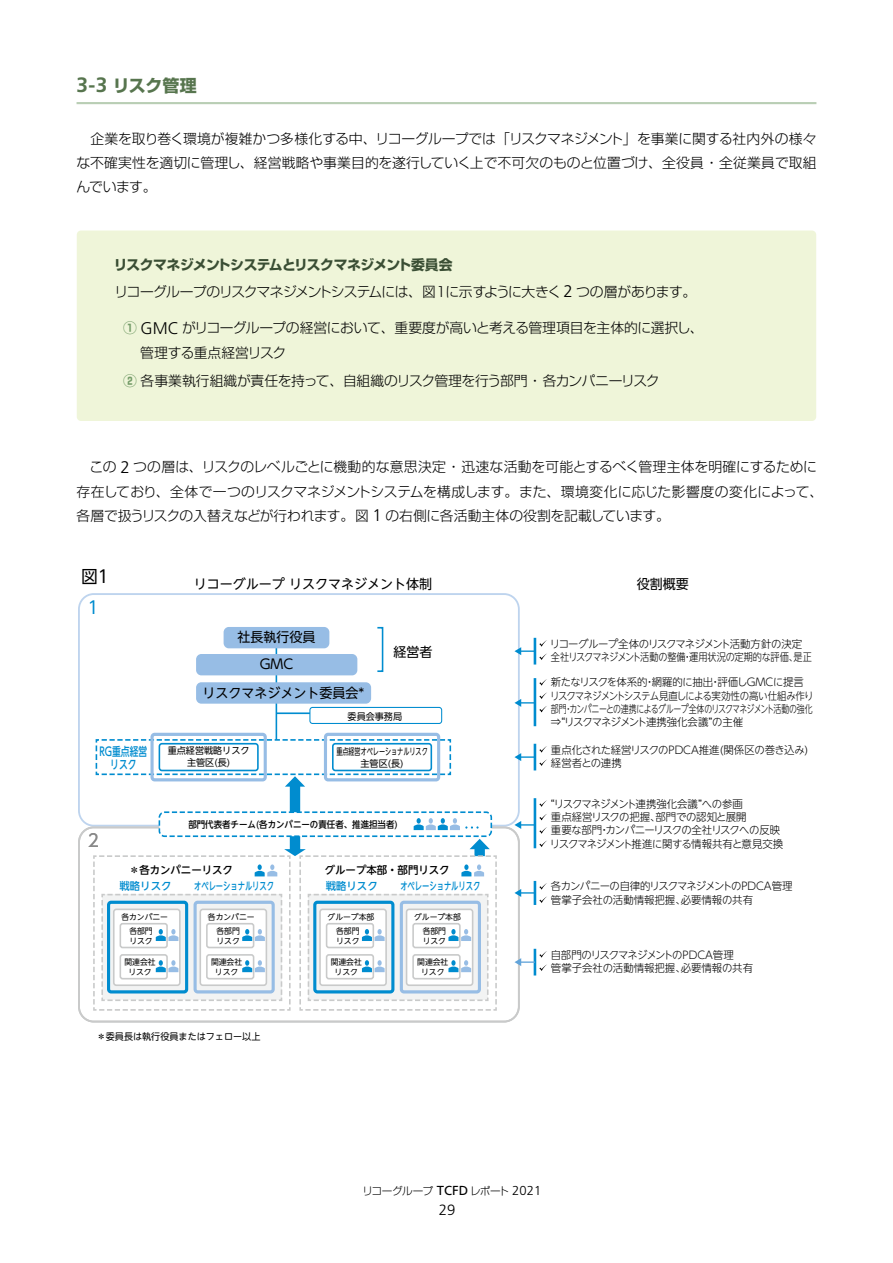
<style>
.page{position:relative;width:893px;height:1263px;background:#fff}
.page>*{position:absolute;margin:0;border:0;box-sizing:border-box;transform-origin:0 0}
.t1{font:700 20.7px "Frutiger LT Pro";color:#57754e}
.t2{font:17.4px "UD Shin Go NT Pr 6 N";color:#000}
.t3{font:17.4px "UD Shin Go NT Pr 6 N";color:#008ccf}
.t4{font:17.4px "UD Shin Go NT Pr 6 N";color:#898989}
.t5{font:700 16.95px "P Shin Go Pr 6 N";letter-spacing:-.01em;color:#57754e}
.t6{font:300 16.8px "Frutiger LT Pro";color:#000}
.t7{font:300 14.85px "Frutiger LT Pro";color:#000}
.t8{font:300 13.8px/24.2px "P Shin Go Pr 6 N";letter-spacing:-.02em;color:#000}
.t9{font:700 13.8px "P Shin Go Pr 6 N";letter-spacing:-.04em;color:#3a4e34}
.t10{font:300 13.8px "P Shin Go Pr 6 N";letter-spacing:-.075em;color:#000}
.t11{font:300 13.8px "P Shin Go Pr 6 N";letter-spacing:-.04em;color:#000}
.t12{font:300 13.8px "P Shin Go Pr 6 N";letter-spacing:.005em;color:#000}
.t13{font:300 13.8px "P Shin Go Pr 6 N";letter-spacing:-.07em;color:#000}
.t14{font:700 13.8px "P Shin Go Pr 6 N";color:#749c68}
.t15{font:13.35px/28.8px "UD Shin Go NT Pr 6 N";color:#000}
.t16{font:13.05px "Frutiger LT Pro";color:#000}
.t17{font:300 12.9px "Frutiger LT Pro";color:#000}
.t18{font:500 12px/13.4px "UD Shin Go NT Pr 6 N";color:#008ccf;text-align:center;scale:.73 1}
.t19{font:300 10.65px/13.4px "UD Shin Go NT Pr 6 N";letter-spacing:-.035em;color:#000}
.t20{font:300 10.65px/13.4px "UD Shin Go NT Pr 6 N";letter-spacing:-.08em;color:#000}
.t21{font:300 10.65px/13.4px "UD Shin Go NT Pr 6 N";letter-spacing:-.015em;color:#000}
.t22{font:300 10.65px "UD Shin Go NT Pr 6 N";color:#000}
.t23{font:300 10.65px/13.4px "UD Shin Go NT Pr 6 N";letter-spacing:-.075em;color:#000}
.t24{font:500 10.65px "UD Shin Go NT Pr 6 N";color:#000}
.t25{font:500 10.65px "UD Shin Go NT Pr 6 N";color:#008ccf;scale:.68 1}
.t26{font:300 10.65px/13.4px "UD Shin Go NT Pr 6 N";letter-spacing:-.09em;color:#000;scale:.74 1}
.t27{font:300 10.65px "P Shin Go Pr 6 N";letter-spacing:-.055em;color:#000}
.t28{font:500 10.65px "UD Shin Go NT Pr 6 N";color:#008ccf}
.t29{font:300 10.65px "UD Shin Go NT Pr 6 N";letter-spacing:-.035em;color:#000;scale:.86 1}
.t30{font:9.3px/12px "UD Shin Go NT Pr 6 N";color:#000;text-align:center}
.t31{font:500 9.3px "UD Shin Go NT Pr 6 N";color:#000;scale:.9 1}
.t32{font:9.3px/12px "UD Shin Go NT Pr 6 N";color:#000;text-align:center;scale:.65 1}
.t33{font:7.95px/10.6px "UD Shin Go NT Pr 6 N";color:#000}
.s1{font-weight:700;color:#749c68}
</style>
<div class="page">
<div style="left:77px;top:230px;width:739px;height:191px;background:#eff5d9;border-radius:4px"></div>
<svg style="left:78px;top:593px;width:442px;height:233px"></svg>
<svg style="left:78px;top:826px;width:442px;height:196px"></svg>
<hr style="left:276px;top:712px;width:135px;height:2px;background:#008ccf">
<hr style="left:276px;top:645px;width:1px;height:95px;background:#008ccf">
<div style="left:290px;top:785px;width:10px;height:66px;background:#008ccf"></div>
<svg style="left:95px;top:738px;width:357px;height:49px"></svg>
<div style="left:159px;top:812px;width:332px;height:24px;background:#fff;border-radius:5px"></div>
<div style="left:159px;top:811px;width:333px;height:26px;border:2px dashed #008ccf;border-radius:5px"></div>
<div style="left:224px;top:627px;width:105px;height:21px;background:#97bde5;border-radius:5px"></div>
<div style="left:196px;top:654px;width:161px;height:21px;background:#97bde5;border-radius:5px"></div>
<div style="left:196px;top:682px;width:175px;height:22px;background:#97bde5;border-radius:5px"></div>
<div style="left:159px;top:744px;width:99px;height:26px;background:#fff;border-radius:3px"></div>
<div style="left:159px;top:743px;width:100px;height:28px;border:2px solid #008ccf;border-radius:3px"></div>
<div style="left:150px;top:733px;width:117px;height:48px;border:3px solid #97bde5;border-radius:3px"></div>
<div style="left:324px;top:733px;width:116px;height:48px;border:3px solid #97bde5;border-radius:3px"></div>
<div style="left:333px;top:744px;width:98px;height:26px;background:#fff;border-radius:3px"></div>
<div style="left:332px;top:743px;width:100px;height:28px;border:2px solid #008ccf;border-radius:3px"></div>
<div style="left:377px;top:627px;width:6px;height:45px;border:2px solid #008ccf"></div>
<svg style="left:414px;top:818px;width:65px;height:12px"></svg>
<div style="left:310px;top:707px;width:132px;height:16px;background:#fff;border-radius:3px"></div>
<div style="left:309px;top:707px;width:133px;height:17px;border:1px solid #008ccf;border-radius:3px"></div>
<svg style="left:539px;top:679px;width:8px;height:7px"></svg>
<svg style="left:539px;top:800px;width:8px;height:7px"></svg>
<svg style="left:539px;top:840px;width:8px;height:7px"></svg>
<hr style="left:534px;top:638px;width:2px;height:26px;background:#008ccf">
<svg style="left:514px;top:640px;width:33px;height:20px"></svg>
<hr style="left:534px;top:949px;width:2px;height:26px;background:#008ccf">
<svg style="left:514px;top:951px;width:33px;height:20px"></svg>
<hr style="left:534px;top:744px;width:2px;height:26px;background:#008ccf">
<svg style="left:514px;top:746px;width:33px;height:20px"></svg>
<hr style="left:534px;top:881px;width:2px;height:24px;background:#008ccf">
<svg style="left:514px;top:883px;width:33px;height:20px"></svg>
<hr style="left:534px;top:678px;width:2px;height:48px;background:#008ccf">
<svg style="left:514px;top:692px;width:33px;height:20px"></svg>
<hr style="left:534px;top:798px;width:2px;height:50px;background:#008ccf">
<svg style="left:514px;top:814px;width:33px;height:20px"></svg>
<svg style="left:92px;top:839px;width:406px;height:172px"></svg>
<hr style="left:77px;top:102px;width:739px;height:2px;background:#b9ceb4">
<p class="t5" style="left:113px;top:72px;width:86px">リスク管理</p>
<h1 class="t1" style="left:77px;top:72px;width:32px">3-3</h1>
<p class="t8" style="left:76px;top:125px;width:742px;text-align:justify;text-indent:14px">企業を取り巻く環境が複雑かつ多様化する中、リコーグループでは「リスクマネジメント」を事業に関する社内外の様々な不確実性を適切に管理し、経営戦略や事業目的を遂行していく上で不可欠のものと位置づけ、全役員・全従業員で取組んでいます。</p>
<p class="t9" style="left:114px;top:254px;width:340px">リスクマネジメントシステムとリスクマネジメント委員会</p>
<p class="t10" style="left:115px;top:280px;width:335px">リコーグループのリスクマネジメントシステムには、図１</p>
<p class="t8" style="left:182px;top:315px;width:523px">がリコーグループの経営において、重要度が高いと考える管理項目を主体的に選択し、</p>
<p class="t8" style="left:576px;top:278px;width:122px">つの層があります。</p>
<p class="t13" style="left:446px;top:280px;width:117px">に示すように大きく</p>
<p class="t6" style="left:563px;top:281px;width:11px">2</p>
<p class="t14" style="left:123px;top:317px;width:15px">①</p>
<p class="t8" style="left:123px;top:337px;width:538px;line-height:28.5px;text-indent:17px">管理する重点経営リスク<br><span class="s1">②</span> 各事業執行組織が責任を持って、自組織のリスク管理を行う部門・各カンパニーリスク</p>
<p class="t6" style="left:141px;top:318px;width:40px">GMC</p>
<p class="t8" style="left:133px;top:454px;width:685px">つの層は、リスクのレベルごとに機動的な意思決定・迅速な活動を可能とするべく管理主体を明確にするために</p>
<p class="t6" style="left:120px;top:457px;width:11px">2</p>
<p class="t8" style="left:90px;top:454px;width:29px">この</p>
<p class="t8" style="left:77px;top:478px;width:748px">存在しており、全体で一つのリスクマネジメントシステムを構成します。また、環境変化に応じた影響度の変化によって、</p>
<p class="t12" style="left:385px;top:504px;width:286px">の右側に各活動主体の役割を記載しています。</p>
<p class="t11" style="left:77px;top:504px;width:294px">各層で扱うリスクの入替えなどが行われます。図</p>
<p class="t6" style="left:372px;top:505px;width:11px">1</p>
<p class="t2" style="left:81px;top:562px;width:30px">図1</p>
<p class="t3" style="left:85px;top:593px;width:18px">１</p>
<p class="t18" style="left:100px;top:744px;width:67px">RG重点経営リスク</p>
<p class="t4" style="left:88px;top:826px;width:13px">2</p>
<p class="t15" style="left:194px;top:569px;width:240px">リコーグループリスクマネジメント体制</p>
<p class="t15" style="left:237px;top:622px;width:79px">社長執行役員</p>
<p class="t15" style="left:203px;top:649px;width:163px;text-indent:57px">GMC<br>リスクマネジメント委員会*</p>
<p class="t15" style="left:393px;top:637px;width:40px">経営者</p>
<p class="t30" style="left:168px;top:744px;width:83px">重点経営戦略リスク主管区長( (</p>
<p class="t30" style="left:348px;top:710px;width:56px">委員会事務局</p>
<p class="t32" style="left:336px;top:745px;width:142px">重点経営オペレーショナルリスク主管区長( (</p>
<p class="t31" style="left:188px;top:817px;width:234px">部門代表者チーム(各カンパニーの責任者、推進担当者(</p>
<p class="t24" style="left:129px;top:862px;width:105px">＊各カンパニーリスク</p>
<p class="t33" style="left:129px;top:909px;width:40px;line-height:13.8px;text-indent:-8px">各カンパニー各部門</p>
<p class="t33" style="left:129px;top:936px;width:25px">リスク</p>
<p class="t33" style="left:124px;top:956px;width:33px;text-align:center">関連会社リスク</p>
<p class="t28" style="left:120px;top:877px;width:53px">戦略リスク</p>
<p class="t25" style="left:194px;top:877px;width:119px">オペレーショナルリスク</p>
<p class="t33" style="left:208px;top:911px;width:48px">各カンパニー</p>
<p class="t33" style="left:211px;top:956px;width:33px;text-align:center">関連会社リスク</p>
<p class="t33" style="left:216px;top:925px;width:25px">各部門リスク</p>
<p class="t24" style="left:325px;top:862px;width:126px">グループ本部・部門リスク</p>
<p class="t33" style="left:336px;top:909px;width:40px;line-height:13.8px;text-indent:-9px">グループ本部各部門</p>
<p class="t33" style="left:336px;top:936px;width:25px">リスク</p>
<p class="t33" style="left:331px;top:956px;width:33px;text-align:center">関連会社リスク</p>
<p class="t28" style="left:326px;top:877px;width:53px">戦略リスク</p>
<p class="t25" style="left:400px;top:877px;width:119px">オペレーショナルリスク</p>
<p class="t33" style="left:414px;top:911px;width:48px">グループ本部</p>
<p class="t33" style="left:417px;top:956px;width:33px;text-align:center">関連会社リスク</p>
<p class="t33" style="left:423px;top:925px;width:25px">各部門リスク</p>
<p class="t30" style="left:97px;top:1031px;width:165px">＊委員長は執行役員またはフェロー以上</p>
<p class="t15" style="left:637px;top:569px;width:53px">役割概要</p>
<p class="t19" style="left:550px;top:637px;width:263px">リコーグループ全体のリスクマネジメント活動方針の決定全社リスクマネジメント活動の整備運用状況の定期的な評価是正</p>
<p class="t29" style="left:789px;top:648px;width:12px">、</p>
<p class="t29" style="left:683px;top:648px;width:12px">・</p>
<p class="t19" style="left:551px;top:675px;width:254px">新たなリスクを体系的網羅的に抽出評価しGMCに提言</p>
<p class="t20" style="left:550px;top:675px;width:265px;text-indent:95px">・<br>リスクマネジメントシステム見直しによる実効性の高い仕組み作り部門カンパニーとの連携によるグループ全体のリスクマネジメント活動の強化</p>
<p class="t19" style="left:710px;top:675px;width:12px">・</p>
<p class="t26" style="left:551px;top:702px;width:261px;text-indent:13px">・<br>⇒“リスクマネジメント連携強化会議”の主催</p>
<p class="t21" style="left:551px;top:743px;width:259px">重点化された経営リスクのPDCA推進(関係区の巻き込み(経営者との連携</p>
<p class="t19" style="left:656px;top:796px;width:93px;text-indent:-105px">“リスクマネジメント連携強化会議”への参画部門での認知と展開</p>
<p class="t19" style="left:551px;top:810px;width:231px">重点経営リスクの把握、<br>重要な部門カンパニーリスクの全社リスクへの反映</p>
<p class="t23" style="left:550px;top:823px;width:235px;text-indent:49px">・<br>リスクマネジメント推進に関する情報共有と意見交換</p>
<p class="t19" style="left:681px;top:879px;width:113px;text-indent:-130px">各カンパニーの自律的リスクマネジメントのPDCA管理必要情報の共有</p>
<p class="t22" style="left:551px;top:891px;width:136px">管掌子会社の活動情報把握、</p>
<p class="t21" style="left:681px;top:948px;width:74px;text-indent:-130px">自部門のリスクマネジメントのPDCA管理<br>必要情報の共有</p>
<p class="t22" style="left:551px;top:959px;width:136px">管掌子会社の活動情報把握、</p>
<p class="t27" style="left:362px;top:1182px;width:72px">リコーグループ</p>
<p class="t27" style="left:470px;top:1182px;width:41px">レポート</p>
<p class="t17" style="left:512px;top:1183px;width:30px">2021</p>
<p class="t16" style="left:437px;top:1183px;width:33px">TCFD</p>
<p class="t7" style="left:439px;top:1201px;width:18px">29</p>
</div>
